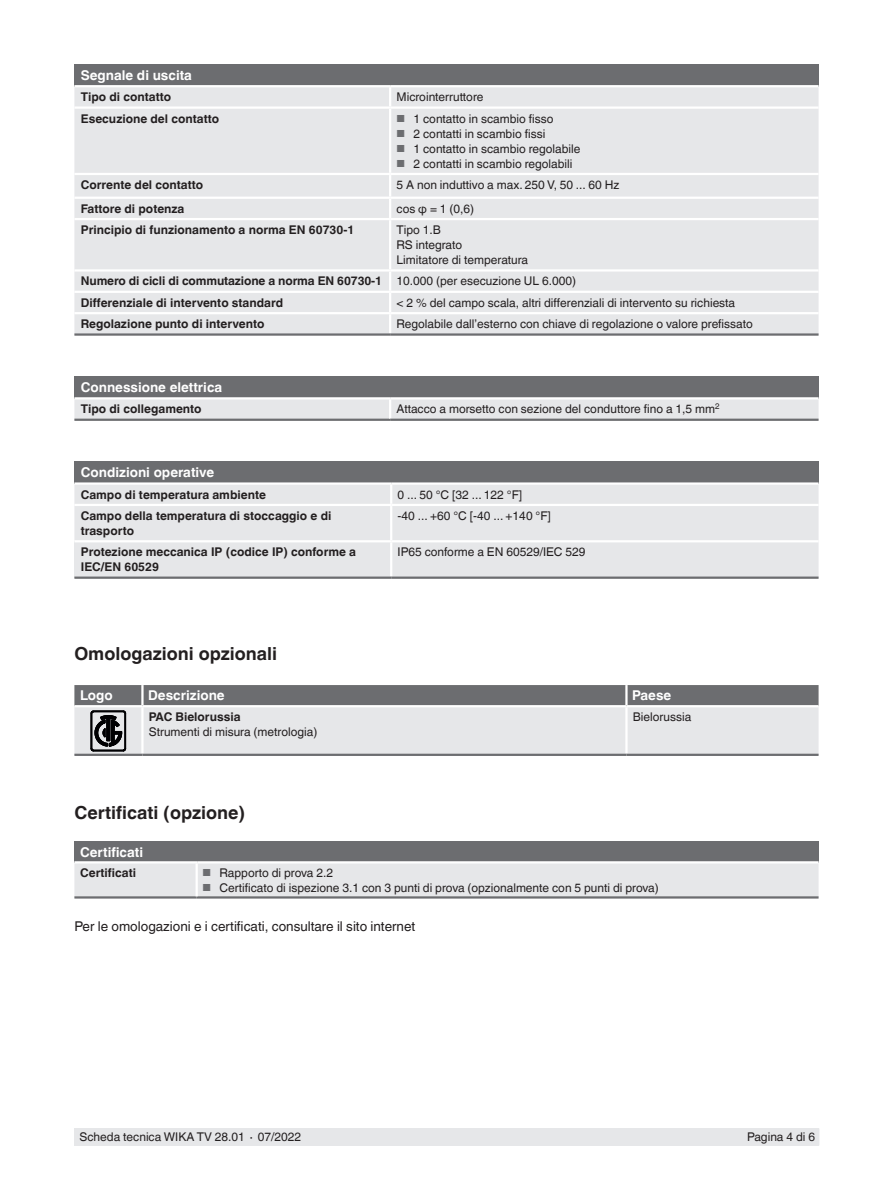
<style>
.page{position:relative;width:893px;height:1188px;background:#fff}
.page>*{position:absolute;margin:0;border:0;box-sizing:border-box;transform-origin:0 0}
.t1{font:700 18px "Helvetica World";color:#231f20}
.t2{font:700 13.5px "Helvetica World";color:#fff}
.t3{font:13.5px "Helvetica World";color:#231f20}
.t4{font:12px/15px "Helvetica World";color:#231f20}
.t5{font:700 12px/15px "Helvetica World";color:#231f20}
.s1{font-size:10.2px;color:#6c6d70}
.s2{font-weight:400}
</style>
<div class="page">
<div style="left:75px;top:1128px;width:744px;height:17px;background:#e6e7e9"></div>
<div style="left:74px;top:64px;width:745px;height:22px;background:#6c6d70"></div>
<div style="left:74px;top:87px;width:745px;height:246px;background:#e6e7e9"></div>
<hr style="left:74px;top:85px;width:316px;height:2px;background:#fff">
<hr style="left:390px;top:85px;width:429px;height:2px;background:#fff">
<svg style="left:389px;top:87px;width:2px;height:19px"></svg>
<hr style="left:74px;top:106px;width:316px;height:3px;background:#fff">
<hr style="left:390px;top:106px;width:429px;height:3px;background:#fff">
<hr style="left:389px;top:109px;width:2px;height:64px;background:#fff">
<hr style="left:74px;top:173px;width:316px;height:2px;background:#fff">
<hr style="left:390px;top:173px;width:429px;height:2px;background:#fff">
<hr style="left:389px;top:175px;width:2px;height:22px;background:#fff">
<hr style="left:74px;top:197px;width:316px;height:2px;background:#fff">
<hr style="left:390px;top:197px;width:429px;height:2px;background:#fff">
<svg style="left:389px;top:199px;width:2px;height:19px"></svg>
<hr style="left:74px;top:218px;width:316px;height:2px;background:#fff">
<hr style="left:390px;top:218px;width:429px;height:2px;background:#fff">
<hr style="left:389px;top:220px;width:2px;height:49px;background:#fff">
<hr style="left:74px;top:269px;width:316px;height:3px;background:#fff">
<hr style="left:390px;top:269px;width:429px;height:3px;background:#fff">
<hr style="left:74px;top:291px;width:316px;height:2px;background:#fff">
<hr style="left:390px;top:291px;width:429px;height:2px;background:#fff">
<hr style="left:74px;top:312px;width:316px;height:2px;background:#fff">
<hr style="left:390px;top:312px;width:429px;height:2px;background:#fff">
<svg style="left:389px;top:272px;width:2px;height:61px"></svg>
<hr style="left:74px;top:333px;width:316px;height:3px;background:#6c6d70">
<hr style="left:390px;top:333px;width:429px;height:3px;background:#6c6d70">
<div style="left:74px;top:376px;width:745px;height:22px;background:#6c6d70"></div>
<hr style="left:74px;top:397px;width:316px;height:3px;background:#fff">
<hr style="left:390px;top:397px;width:429px;height:3px;background:#fff">
<hr style="left:74px;top:419px;width:316px;height:2px;background:#6c6d70">
<svg style="left:74px;top:398px;width:745px;height:22px;background:#e3e4e6"></svg>
<hr style="left:390px;top:419px;width:429px;height:2px;background:#6c6d70">
<div style="left:74px;top:461px;width:745px;height:23px;background:#6c6d70"></div>
<div style="left:74px;top:485px;width:745px;height:92px;background:#e6e7e9"></div>
<div style="left:74px;top:541px;width:317px;height:37px;background:#e6e7e9"></div>
<hr style="left:74px;top:482px;width:317px;height:3px;background:#fff">
<hr style="left:391px;top:482px;width:428px;height:3px;background:#fff">
<svg style="left:390px;top:485px;width:2px;height:19px"></svg>
<hr style="left:74px;top:504px;width:317px;height:2px;background:#fff">
<hr style="left:391px;top:504px;width:428px;height:2px;background:#fff">
<hr style="left:390px;top:506px;width:2px;height:34px;background:#fff">
<hr style="left:390px;top:542px;width:2px;height:35px;background:#fff">
<hr style="left:74px;top:540px;width:317px;height:2px;background:#fff">
<hr style="left:391px;top:540px;width:428px;height:2px;background:#fff">
<hr style="left:74px;top:577px;width:317px;height:2px;background:#6c6d70">
<hr style="left:391px;top:577px;width:428px;height:2px;background:#6c6d70">
<hr style="left:74px;top:754px;width:68px;height:2px;background:#6c6d70">
<hr style="left:142px;top:754px;width:484px;height:2px;background:#6c6d70">
<hr style="left:626px;top:754px;width:193px;height:2px;background:#6c6d70">
<div style="left:74px;top:841px;width:745px;height:21px;background:#6c6d70"></div>
<div style="left:74px;top:864px;width:745px;height:32px;background:#e6e7e9"></div>
<hr style="left:74px;top:896px;width:123px;height:3px;background:#6c6d70">
<hr style="left:197px;top:896px;width:622px;height:3px;background:#6c6d70">
<hr style="left:74px;top:861px;width:124px;height:3px;background:#fff">
<hr style="left:198px;top:861px;width:621px;height:3px;background:#fff">
<hr style="left:196px;top:863px;width:2px;height:33px;background:#fff">
<svg style="left:74px;top:685px;width:745px;height:70px;background:#bebfc1"></svg>
<p class="t2" style="left:81px;top:67px;width:113px">Segnale di uscita</p>
<p class="t5" style="left:81px;top:90px;width:92px">Tipo di contatto</p>
<p class="t4" style="left:396px;top:90px;width:88px">Microinterruttore</p>
<p class="t5" style="left:81px;top:111px;width:140px">Esecuzione del contatto</p>
<p class="t4" style="left:396px;top:111px;width:158px"><span class="s1">■</span> 1 contatto in scambio fisso</p>
<p class="t4" style="left:396px;top:126px;width:150px"><span class="s1">■</span> 2 contatti in scambio fissi</p>
<p class="t4" style="left:396px;top:141px;width:186px"><span class="s1">■</span> 1 contatto in scambio regolabile</p>
<p class="t4" style="left:396px;top:156px;width:177px"><span class="s1">■</span> 2 contatti in scambio regolabili</p>
<p class="t5" style="left:81px;top:177px;width:124px">Corrente del contatto</p>
<p class="t4" style="left:396px;top:177px;width:224px">5 A non induttivo a max. 250 V, 50 ... 60 Hz</p>
<p class="t5" style="left:81px;top:201px;width:105px">Fattore di potenza</p>
<p class="t4" style="left:396px;top:201px;width:79px">cos ϕ = 1 (0,6)</p>
<p class="t5" style="left:81px;top:222px;width:275px">Principio di funzionamento a norma EN 60730-1</p>
<p class="t4" style="left:396px;top:222px;width:133px">Tipo 1.B<br>RS integrato<br>Limitatore di temperatura</p>
<p class="t5" style="left:81px;top:271px;width:497px;line-height:21.3px">Numero di cicli di commutazione a norma EN 60730-1 <span class="s2">10.000 (per esecuzione UL 6.000)<br></span>Differenziale di intervento standard</p>
<p class="t4" style="left:396px;top:295px;width:340px">&lt; 2 % del campo scala, altri differenziali di intervento su richiesta</p>
<p class="t5" style="left:81px;top:317px;width:185px">Regolazione punto di intervento</p>
<p class="t4" style="left:396px;top:317px;width:358px">Regolabile dall’esterno con chiave di regolazione o valore prefissato</p>
<p class="t2" style="left:81px;top:379px;width:143px">Connessione elettrica</p>
<p class="t5" style="left:81px;top:402px;width:122px">Tipo di collegamento</p>
<p class="t4" style="left:396px;top:402px;width:324px">Attacco a morsetto con sezione del conduttore fino a 1,5 mm<sup>2</sup></p>
<p class="t2" style="left:81px;top:465px;width:135px">Condizioni operative</p>
<p class="t5" style="left:81px;top:487px;width:187px">Campo di temperatura ambiente</p>
<p class="t4" style="left:398px;top:487px;width:126px">0 ... 50 °C [32 ... 122 °F]</p>
<p class="t5" style="left:81px;top:508px;width:252px">Campo della temperatura di stoccaggio e di trasporto</p>
<p class="t4" style="left:398px;top:508px;width:155px">-40 ... +60 °C [-40 ... +140 °F]</p>
<p class="t5" style="left:81px;top:545px;width:277px">Protezione meccanica IP (codice IP) conforme a<br>IEC/EN 60529</p>
<p class="t4" style="left:398px;top:545px;width:189px">IP65 conforme a EN 60529/IEC 529</p>
<h1 class="t1" style="left:74px;top:643px;width:204px">Omologazioni opzionali</h1>
<p class="t2" style="left:80px;top:688px;width:34px">Logo</p>
<p class="t2" style="left:148px;top:688px;width:78px">Descrizione</p>
<p class="t2" style="left:632px;top:688px;width:41px">Paese</p>
<p class="t5" style="left:149px;top:710px;width:93px">PAC Bielorussia</p>
<p class="t4" style="left:149px;top:725px;width:170px">Strumenti di misura (metrologia)</p>
<p class="t4" style="left:633px;top:710px;width:60px">Bielorussia</p>
<h1 class="t1" style="left:74px;top:802px;width:172px">Certificati (opzione)</h1>
<p class="t2" style="left:80px;top:844px;width:65px">Certificati</p>
<p class="t5" style="left:80px;top:865px;width:58px">Certificati</p>
<p class="t4" style="left:202px;top:865px;width:132px"><span class="s1">■</span> Rapporto di prova 2.2</p>
<p class="t4" style="left:202px;top:880px;width:458px"><span class="s1">■</span> Certificato di ispezione 3.1 con 3 punti di prova (opzionalmente con 5 punti di prova)</p>
<p class="t3" style="left:74px;top:918px;width:342px">Per le omologazioni e i certificati, consultare il sito internet</p>
<p class="t4" style="left:80px;top:1130px;width:223px">Scheda tecnica WIKA TV 28.01 ∙ 07/2022</p>
<p class="t4" style="left:747px;top:1130px;width:70px">Pagina 4 di 6</p>
</div>
